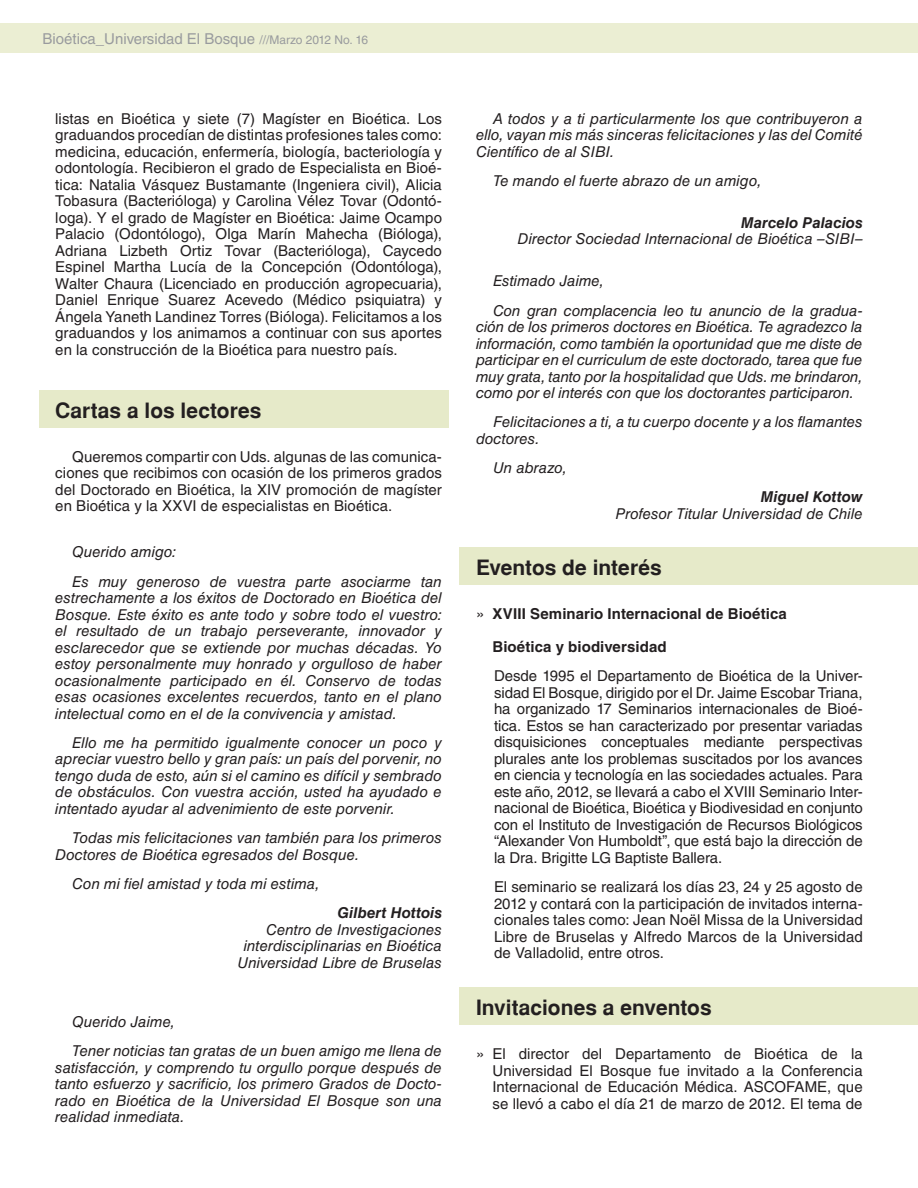
<style>
.page{position:relative;width:918px;height:1188px;background:#fff}
.page>*{position:absolute;margin:0;border:0;box-sizing:border-box;transform-origin:0 0}
.titulos{font:700 21px "Helvetica";color:#231f20}
.texto_corrido{font:italic 15px/16.5px "Helvetica LT Std";color:#231f20;text-align:justify}
.texto_corrido-2{font:15px/16.5px "Helvetica LT Std";letter-spacing:.005em;color:#231f20;text-align:justify}
.viñeta{font:15px/16.5px "Helvetica LT Std";letter-spacing:.005em;color:#231f20;text-align:justify}
.viñeta-2{font:700 15px "Helvetica LT Std";letter-spacing:.005em;color:#231f20}
.t1{font:15px "Helvetica LT Std";color:#999b9e}
.s1{font-size:12px}
.s2{font-weight:700}
.s3{font-weight:400}
</style>
<div class="page">
<div style="left:0;top:23px;width:918px;height:30px;background:#ebeed3"></div>
<div style="left:459px;top:548px;width:459px;height:37px;background:#e6eac9"></div>
<div style="left:459px;top:987px;width:459px;height:38px;background:#e6eac9"></div>
<div style="left:39px;top:390px;width:409px;height:38px;background:#e6eac9"></div>
<p class="t1" style="left:43px;top:30px;width:327px">Bioética_Universidad El Bosque <span class="s1">///Marzo 2012 No. 16</span></p>
<p class="texto_corrido-2" style="left:55px;top:110px;width:388px">listas en Bioética y siete (7) Magíster en Bioética. Los graduandos procedían de distintas profesiones tales como: medicina, educación, enfermería, biología, bacteriología y odontología. Recibieron el grado de Especialista en Bioé&shy;tica: Natalia Vásquez Bustamante (Ingeniera civil), Alicia Tobasura (Bacterióloga) y Carolina Vélez Tovar (Odontó&shy;loga). Y el grado de Magíster en Bioética: Jaime Ocampo Palacio (Odontólogo), Olga Marín Mahecha (Bióloga), Adriana Lizbeth Ortiz Tovar (Bacterióloga), Caycedo Espinel Martha Lucía de la Concepción (Odontóloga), Walter Chaura (Licenciado en producción agropecuaria), Daniel Enrique Suarez Acevedo (Médico psiquiatra) y Ángela Yaneth Landinez Torres (Bióloga). Felicitamos a los graduandos y los animamos a continuar con sus aportes en la construcción de la Bioética para nuestro país.</p>
<p class="titulos" style="left:55px;top:398px;width:208px">Cartas a los lectores</p>
<p class="texto_corrido-2" style="left:55px;top:448px;width:388px;text-indent:17px">Queremos compartir con Uds. algunas de las comunica&shy;ciones que recibimos con ocasión de los primeros grados del Doctorado en Bioética, la XIV promoción de magíster en Bioética y la XXVI de especialistas en Bioética.</p>
<p class="texto_corrido" style="left:72px;top:544px;width:106px">Querido amigo:</p>
<p class="texto_corrido" style="left:55px;top:573px;width:388px;text-indent:17px">Es muy generoso de vuestra parte asociarme tan estrechamente a los éxitos de Doctorado en Bioética del Bosque. Este éxito es ante todo y sobre todo el vuestro: el resultado de un trabajo perseverante, innovador y esclarecedor que se extiende por muchas décadas. Yo estoy personalmente muy honrado y orgulloso de haber ocasionalmente participado en él. Conservo de todas esas ocasiones excelentes recuerdos, tanto en el plano intelectual como en el de la convivencia y amistad.</p>
<p class="texto_corrido" style="left:55px;top:734px;width:388px;text-indent:17px">Ello me ha permitido igualmente conocer un poco y apreciar vuestro bello y gran país: un país del porvenir, no tengo duda de esto, aún si el camino es difícil y sembrado de obstáculos. Con vuestra acción, usted ha ayudado e intentado ayudar al advenimiento de este porvenir.</p>
<p class="texto_corrido" style="left:55px;top:830px;width:388px;text-indent:17px">Todas mis felicitaciones van también para los primeros<br>Doctores de Bioética egresados del Bosque.</p>
<p class="texto_corrido" style="left:72px;top:875px;width:249px">Con mi fiel amistad y toda mi estima,</p>
<p class="texto_corrido" style="left:237px;top:905px;width:206px;text-align:right"><span class="s2">Gilbert Hottois<br></span>Centro de Investigaciones interdisciplinarias en Bioética<br>Universidad Libre de Bruselas</p>
<p class="texto_corrido" style="left:476px;top:110px;width:388px;text-indent:17px">A todos y a ti particularmente los que contribuyeron a ello, vayan mis más sinceras felicitaciones y las del Comité Científico de al SIBI.</p>
<p class="texto_corrido" style="left:493px;top:172px;width:270px">Te mando el fuerte abrazo de un amigo,</p>
<p class="texto_corrido" style="left:518px;top:214px;width:347px;text-align:right"><span class="s2">Marcelo Palacios<br></span>Director Sociedad Internacional de Bioética –SIBI–</p>
<p class="texto_corrido" style="left:493px;top:273px;width:113px">Estimado Jaime,</p>
<p class="texto_corrido" style="left:476px;top:302px;width:388px;text-indent:17px">Con gran complacencia leo tu anuncio de la gradua&shy;ción de los primeros doctores en Bioética. Te agradezco la información, como también la oportunidad que me diste de participar en el curriculum de este doctorado, tarea que fue muy grata, tanto por la hospitalidad que Uds. me brindaron, como por el interés con que los doctorantes participaron.</p>
<p class="texto_corrido" style="left:476px;top:414px;width:388px;text-indent:17px">Felicitaciones a ti, a tu cuerpo docente y a los flamantes doctores.</p>
<p class="texto_corrido" style="left:493px;top:460px;width:76px">Un abrazo,</p>
<p class="texto_corrido" style="left:616px;top:489px;width:249px;text-align:right"><span class="s2">Miguel Kottow<br></span>Profesor Titular Universidad de Chile</p>
<p class="titulos" style="left:476px;top:555px;width:187px">Eventos de interés</p>
<p class="viñeta-2" style="left:476px;top:605px;width:312px"><span class="s3">»</span> XVIII Seminario Internacional de Bioética</p>
<p class="viñeta-2" style="left:493px;top:638px;width:176px">Bioética y biodiversidad</p>
<p class="texto_corrido-2" style="left:494px;top:668px;width:370px">Desde 1995 el Departamento de Bioética de la Univer&shy;sidad El Bosque, dirigido por el Dr. Jaime Escobar Triana, ha organizado 17 Seminarios internacionales de Bioé&shy;tica. Estos se han caracterizado por presentar variadas disquisiciones conceptuales mediante perspectivas plurales ante los problemas suscitados por los avances en ciencia y tecnología en las sociedades actuales. Para este año, 2012, se llevará a cabo el XVIII Seminario Inter&shy;nacional de Bioética, Bioética y Biodivesidad en conjunto con el Instituto de Investigación de Recursos Biológicos “Alexander Von Humboldt”, que está bajo la dirección de la Dra. Brigitte LG Baptiste Ballera.</p>
<p class="texto_corrido-2" style="left:494px;top:879px;width:370px">El seminario se realizará los días 23, 24 y 25 agosto de 2012 y contará con la participación de invitados interna&shy;cionales tales como: Jean Noël Missa de la Universidad Libre de Bruselas y Alfredo Marcos de la Universidad de Valladolid, entre otros.</p>
<p class="titulos" style="left:476px;top:995px;width:237px">Invitaciones a enventos</p>
<p class="texto_corrido" style="left:72px;top:1013px;width:104px">Querido Jaime,</p>
<p class="texto_corrido" style="left:55px;top:1042px;width:388px;text-indent:17px">Tener noticias tan gratas de un buen amigo me llena de satisfacción, y comprendo tu orgullo porque después de tanto esfuerzo y sacrificio, los primero Grados de Docto&shy;rado en Bioética de la Universidad El Bosque son una realidad inmediata.</p>
<p class="viñeta" style="left:493px;top:1046px;width:372px;text-indent:-16px">» El director del Departamento de Bioética de la Universidad El Bosque fue invitado a la Conferencia Internacional de Educación Médica. ASCOFAME, que se llevó a cabo el día 21 de marzo de 2012. El tema de</p>
</div>
